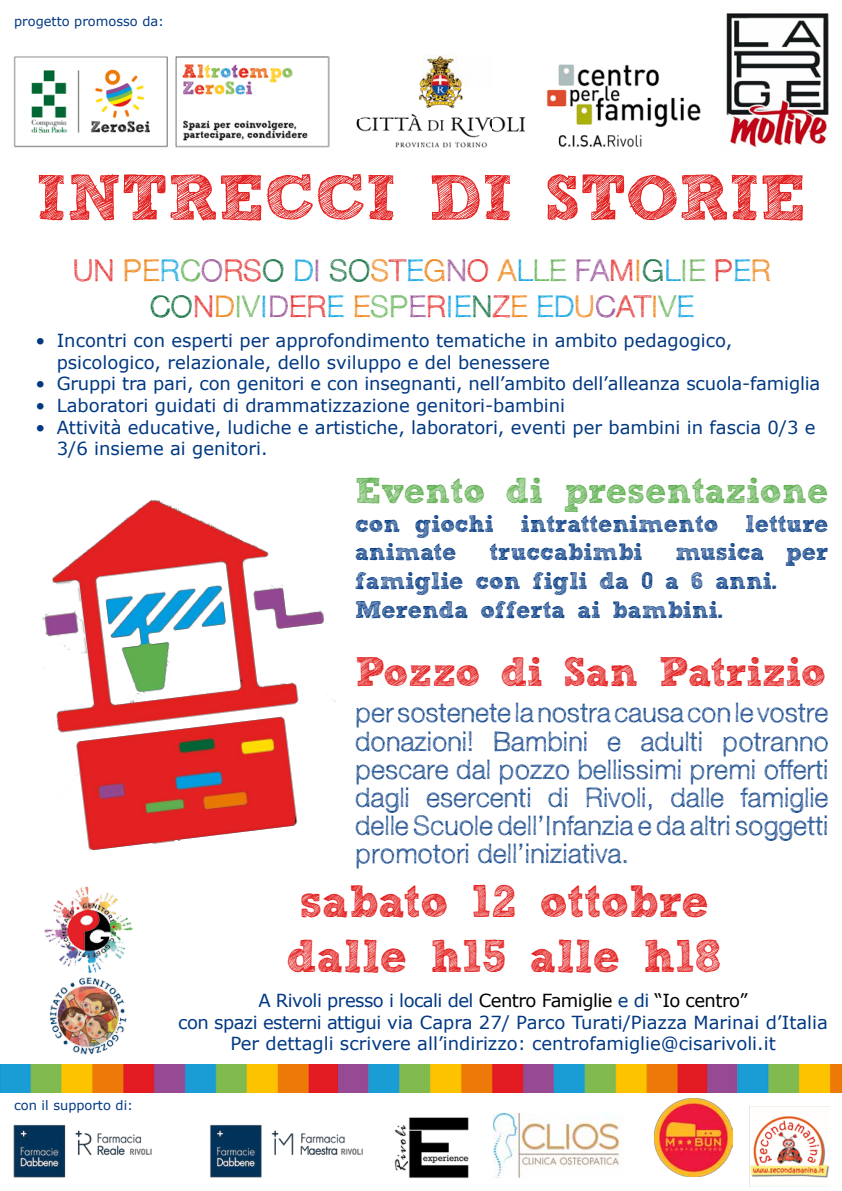
<style>
.page{position:relative;width:842px;height:1191px;background:#fff}
.page>*{position:absolute;margin:0;border:0;box-sizing:border-box;transform-origin:0 0}
.t1{font:700 64px "freeversion Sketch Block";color:#e32120}
.t2{font:700 46px/55.2px "freeversion Sketch Block";color:#e32120}
.t3{font:700 41px "freeversion Sketch Block";color:#e32120}
.t4{font:700 36px "freeversion Sketch Block";color:#60b051}
.t5{font:300 30px/36px "Sketchetik";color:#e32120;text-align:center}
.t6{font:300 27px/28px "Sketchetik";color:#003882;text-align:justify}
.t7{font:700 24px/28.8px "freeversion Sketch Block";color:#003882}
.t8{font:18px/21.6px "Verdana";color:#003882}
.t9{font:13px "Verdana";color:#003882}
.s1{color:#ed7902}
.s2{color:#009ee0}
.s3{color:#60b051}
.s4{color:#954a93}
.s5{color:#063}
.s6{color:#000}
</style>
<div class="page">
<img style="left:0;top:1064px;width:842px;height:28px">
<img style="left:42px;top:499px;width:294px;height:353px">
<img style="left:13px;top:56px;width:317px;height:92px">
<img style="left:546px;top:65px;width:155px;height:83px">
<img style="left:726px;top:13px;width:103px;height:135px">
<img style="left:356px;top:54px;width:170px;height:94px">
<img style="left:654px;top:1099px;width:78px;height:77px">
<img style="left:13px;top:1124px;width:139px;height:54px">
<img style="left:210px;top:1124px;width:153px;height:54px">
<img style="left:394px;top:1117px;width:75px;height:61px">
<img style="left:494px;top:1114px;width:127px;height:63px">
<img style="left:750px;top:1106px;width:80px;height:72px">
<img style="left:44px;top:886px;width:88px;height:87px">
<img style="left:49px;top:977px;width:78px;height:77px">
<p class="t9" style="left:14px;top:12px;width:152px">progetto promosso da:</p>
<h1 class="t1" style="left:36px;top:174px;width:771px">INTRECCI DI STORIE</h1>
<h3 class="t5" style="left:73px;top:251px;width:699px">UN <span class="s1">PE</span><span class="s2">R</span><span class="s3">C</span><span class="s4">O</span>RS<span class="s5">O</span> <span class="s2">D</span><span class="s4">I</span> <span class="s5">SO</span><span class="s1">S</span>T<span class="s2">E</span><span class="s1">G</span><span class="s4">N</span>O <span class="s1">A</span><span class="s2">L</span><span class="s3">LE</span> <span class="s4">FA</span>M<span class="s1">I</span><span class="s5">G</span><span class="s2">L</span><span class="s3">IE</span> P<span class="s2">E</span><span class="s1">R<br></span><span class="s5">CO</span>N<span class="s1">D</span><span class="s3">IV</span><span class="s2">I</span><span class="s4">D</span>ER<span class="s2">E</span> <span class="s1">E</span><span class="s3">SP</span><span class="s4">E</span>R<span class="s2">IE</span><span class="s5">N</span>Z<span class="s1">E</span> <span class="s2">ED</span><span class="s1">U</span><span class="s4">C</span>AT<span class="s1">I</span><span class="s3">V</span><span class="s2">E</span></h3>
<p class="t8" style="left:57px;top:329px;width:677px;text-indent:-21px">• Incontri con esperti per approfondimento tematiche in ambito pedagogico, psicologico, relazionale, dello sviluppo e del benessere</p>
<p class="t8" style="left:35px;top:373px;width:786px">• Gruppi tra pari, con genitori e con insegnanti, nell’ambito dell’alleanza scuola-famiglia</p>
<p class="t8" style="left:36px;top:394px;width:531px">• Laboratori guidati di drammatizzazione genitori-bambini</p>
<p class="t8" style="left:57px;top:416px;width:760px;text-indent:-21px">• Attività educative, ludiche e artistiche, laboratori, eventi per bambini in fascia 0/3 e<br>3/6 insieme ai genitori.</p>
<h3 class="t4" style="left:355px;top:477px;width:475px">Evento di presentazione</h3>
<h3 class="t7" style="left:355px;top:511px;width:135px">con giochi,</h3>
<h3 class="t7" style="left:521px;top:511px;width:191px">intrattenimento,</h3>
<h3 class="t7" style="left:745px;top:511px;width:85px">letture</h3>
<h3 class="t7" style="left:355px;top:540px;width:95px">animate,</h3>
<h3 class="t7" style="left:490px;top:540px;width:149px">truccabimbi,</h3>
<h3 class="t7" style="left:355px;top:540px;width:475px;text-indent:320px">musica per famiglie con figli da 0 a 6 anni.<br>Merenda offerta ai bambini.</h3>
<h3 class="t3" style="left:355px;top:656px;width:473px">Pozzo di San Patrizio</h3>
<p class="t6" style="left:355px;top:698px;width:475px">per sostenete la nostra causa con le vostre donazioni! Bambini e adulti potranno pescare dal pozzo bellissimi premi offerti dagli esercenti di Rivoli, dalle famiglie delle Scuole dell’Infanzia e da altri soggetti promotori dell’iniziativa.</p>
<p class="t9" style="left:14px;top:1096px;width:120px">con il supporto di:</p>
<h2 class="t2" style="left:287px;top:878px;width:436px">sabato 12 ottobre dalle h15 alle h18</h2>
<p class="t8" style="left:178px;top:989px;width:651px;text-align:center">A Rivoli presso i locali del <span class="s6">Centro Famiglie</span> e di <span class="s6">“Io centro”<br></span>con spazi esterni attigui via Capra 27/ Parco Turati/Piazza Marinai d’Italia<br>Per dettagli scrivere all’indirizzo: centrofamiglie@cisarivoli.it</p>
</div>
